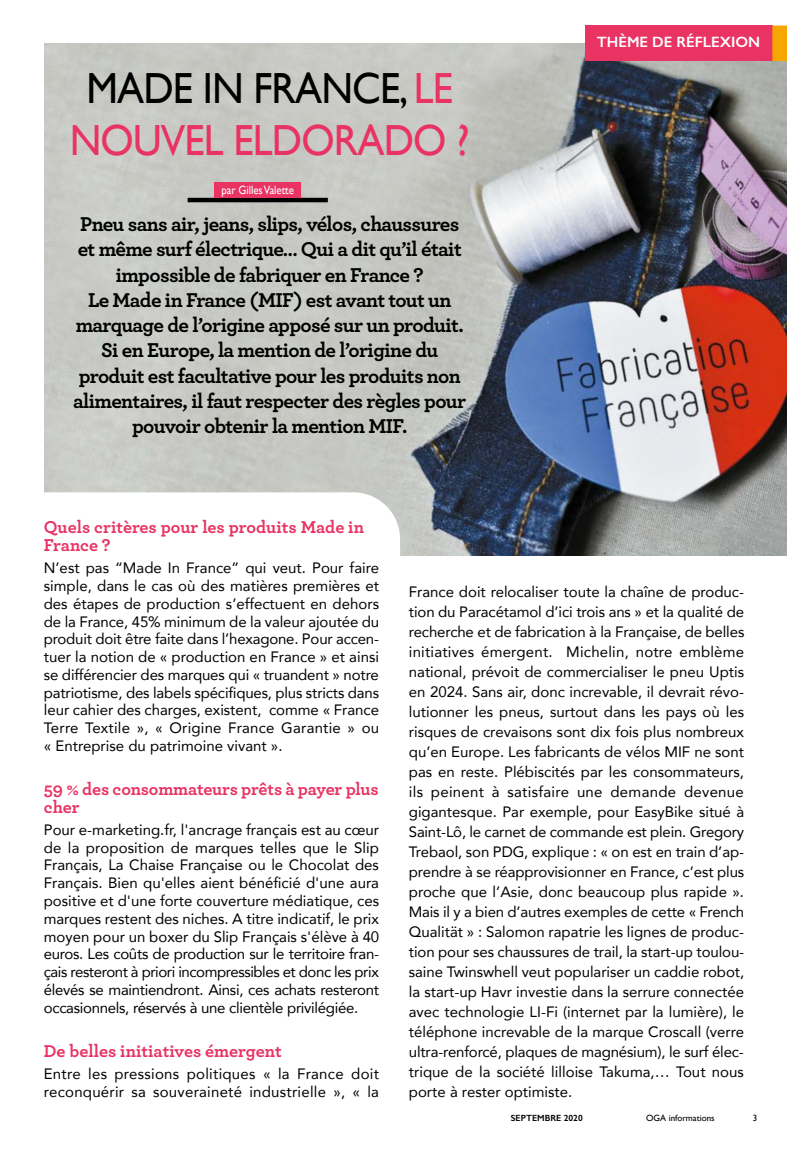
<style>
.page{position:relative;width:787px;height:1149px;background:#fff}
.page>*{position:absolute;margin:0;border:0;box-sizing:border-box;transform-origin:0 0}
.t1{font:43.5px/52.2px "Gill Sans";letter-spacing:-.02em;color:#e83363;text-align:center;scale:.93 1}
.t2{font:700 21px/25.2px "Archer";letter-spacing:-.03em;color:#000;text-align:center}
.t3{font:700 18px/17.7px "Archer";letter-spacing:-.005em;color:#e83363}
.t4{font:15px/20px "Avenir";color:#000;text-align:justify}
.t5{font:600 15px "Gill Sans";color:#fff}
.t6{font:12px "Gill Sans";letter-spacing:-.005em;color:#fff;scale:.9 1}
.t7{font:9px "Gill Sans";color:#000}
.t8{font:600 9px "Gill Sans";color:#000}
.s1{color:#000}
</style>
<div class="page">
<img style="left:44px;top:44px;width:743px;height:511px">
<svg style="left:44px;top:492px;width:356px;height:63px"></svg>
<div style="left:585px;top:26px;width:187px;height:35px;background:#e83363"></div>
<hr style="left:188px;top:198px;width:140px;height:4px;background:#000">
<svg style="left:772px;top:26px;width:15px;height:35px"></svg>
<div style="left:214px;top:182px;width:87px;height:16px;background:#e83363"></div>
<h1 class="t1" style="left:70px;top:62px;width:431px"><span class="s1">MADE IN FRANCE,</span> LE<br>NOUVEL ELDORADO ?</h1>
<p class="t6" style="left:221px;top:182px;width:82px">par Gilles Valette</p>
<p class="t2" style="left:73px;top:210px;width:394px">Pneu sans air, jeans, slips, vélos, chaussures et même surf électrique… Qui a dit qu’il était impossible de fabriquer en France ?<br>Le Made in France (MIF) est avant tout un marquage de l’origine apposé sur un produit.<br>Si en Europe, la mention de l’origine du produit est facultative pour les produits non alimentaires, il faut respecter des règles pour pouvoir obtenir la mention MIF.</p>
<p class="t5" style="left:597px;top:33px;width:165px">THÈME DE RÉFLEXION</p>
<p class="t3" style="left:44px;top:517px;width:322px">Quels critères pour les produits Made in<br>France ?</p>
<p class="t4" style="left:44px;top:558px;width:337px;line-height:17.7px">N’est pas “Made In France” qui veut. Pour faire simple, dans le cas où des matières premières et des étapes de production s’effectuent en dehors de la France, 45% minimum de la valeur ajoutée du produit doit être faite dans l’hexagone. Pour accen&shy;tuer la notion de « production en France » et ainsi se différencier des marques qui « truandent » notre patriotisme, des labels spécifiques, plus stricts dans leur cahier des charges, existent, comme « France Terre Textile », « Origine France Garantie » ou « Entreprise du patrimoine vivant ».</p>
<p class="t3" style="left:44px;top:778px;width:336px">59 % des consommateurs prêts à payer plus cher</p>
<p class="t4" style="left:44px;top:820px;width:337px;line-height:17.7px">Pour e-marketing.fr, l'ancrage français est au cœur de la proposition de marques telles que le Slip Français, La Chaise Française ou le Chocolat des Français. Bien qu'elles aient bénéficié d'une aura positive et d'une forte couverture médiatique, ces marques restent des niches. A titre indicatif, le prix moyen pour un boxer du Slip Français s'élève à 40 euros. Les coûts de production sur le territoire fran&shy;çais resteront à priori incompressibles et donc les prix élevés se maintiendront. Ainsi, ces achats resteront occasionnels, réservés à une clientèle privilégiée.</p>
<p class="t3" style="left:44px;top:1040px;width:239px">De belles initiatives émergent</p>
<p class="t4" style="left:44px;top:1063px;width:337px;line-height:17.7px">Entre les pressions politiques « la France doit reconquérir sa souveraineté industrielle », « la</p>
<p class="t4" style="left:409px;top:581px;width:337px">France doit relocaliser toute la chaîne de produc&shy;tion du Paracétamol d’ici trois ans » et la qualité de recherche et de fabrication à la Française, de belles initiatives émergent. Michelin, notre emblème national, prévoit de commercialiser le pneu Uptis en 2024. Sans air, donc increvable, il devrait révo&shy;lutionner les pneus, surtout dans les pays où les risques de crevaisons sont dix fois plus nombreux qu’en Europe. Les fabricants de vélos MIF ne sont pas en reste. Plébiscités par les consommateurs, ils peinent à satisfaire une demande devenue gigantesque. Par exemple, pour EasyBike situé à Saint-Lô, le carnet de commande est plein. Gregory Trebaol, son PDG, explique : « on est en train d’ap&shy;prendre à se réapprovisionner en France, c’est plus proche que l’Asie, donc beaucoup plus rapide ».<br>Mais il y a bien d’autres exemples de cette « French Qualität » : Salomon rapatrie les lignes de produc&shy;tion pour ses chaussures de trail, la start-up toulou&shy;saine Twinswhell veut populariser un caddie robot, la start-up Havr investie dans la serrure connectée avec technologie LI-Fi (internet par la lumière), le téléphone increvable de la marque Croscall (verre ultra-renforcé, plaques de magnésium), le surf élec&shy;trique de la société lilloise Takuma,… Tout nous porte à rester optimiste.</p>
<p class="t8" style="left:511px;top:1112px;width:73px">SEPTEMBRE 2020</p>
<p class="t7" style="left:646px;top:1112px;width:70px">OGA informations</p>
<p class="t7" style="left:752px;top:1112px;width:6px">3</p>
</div>
